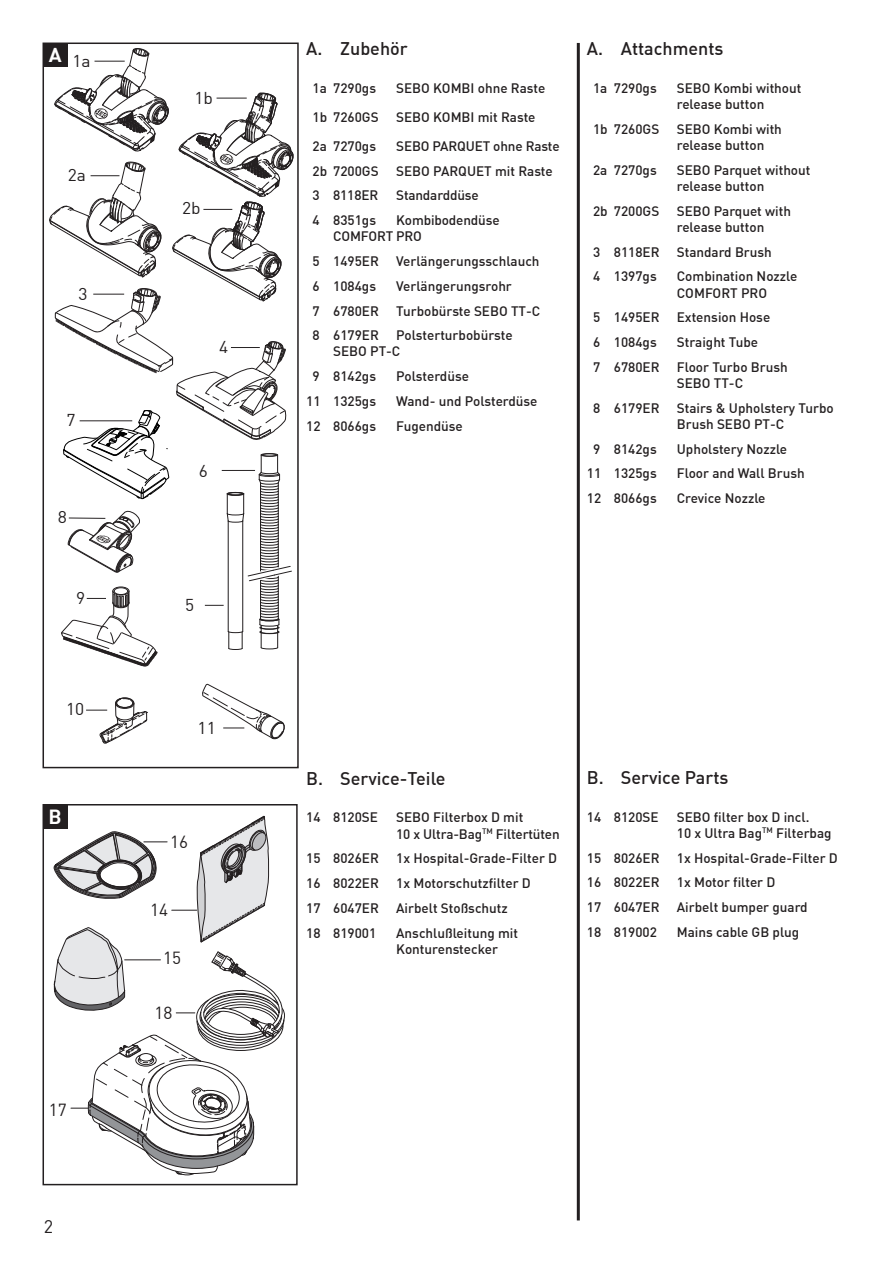
<style>
.page{position:relative;width:893px;height:1263px;background:#fff}
.page>*{position:absolute;margin:0;border:0;box-sizing:border-box;transform-origin:0 0}
.t1{font:700 20.1px "DIN";color:#fff}
.t2{font:700 19.65px "DIN";color:#fff}
.t3{font:500 18px "DIN";color:#231f20}
.t4{font:18px "DIN";color:#231f20}
.t5{font:17.25px "DIN";color:#231f20}
.t6{font:16.8px "DIN";color:#231f20}
.t7{font:16.8px "DIN";color:#231f20;scale:1.04 1}
.t8{font:500 13.5px/16.2px "DIN";color:#231f20}
</style>
<div class="page">
<div style="left:43px;top:804px;width:255px;height:381px;border:2px solid #231f20"></div>
<div style="left:43px;top:804px;width:24px;height:24px;background:#231f20"></div>
<svg style="left:54px;top:816px;width:231px;height:360px"></svg>
<div style="left:43px;top:43px;width:24px;height:24px;background:#231f20"></div>
<div style="left:43px;top:43px;width:256px;height:725px;border:2px solid #231f20"></div>
<hr style="left:577px;top:43px;width:3px;height:1177px;background:#231f20">
<svg style="left:49px;top:46px;width:245px;height:698px"></svg>
<h2 class="t2" style="left:49px;top:42px;width:14px">A</h2>
<h3 class="t3" style="left:306px;top:37px;width:103px">A. Zubehör</h3>
<p class="t8" style="left:312px;top:80px;width:65px">1a 7290gs</p>
<p class="t8" style="left:396px;top:80px;width:151px">SEBO KOMBI ohne Raste</p>
<p class="t8" style="left:312px;top:109px;width:68px">1b 7260GS</p>
<p class="t8" style="left:396px;top:109px;width:141px">SEBO KOMBI mit Raste</p>
<p class="t8" style="left:312px;top:138px;width:65px">2a 7270gs</p>
<p class="t8" style="left:396px;top:138px;width:165px">SEBO PARQUET ohne Raste</p>
<p class="t8" style="left:312px;top:162px;width:68px">2b 7200GS</p>
<p class="t8" style="left:396px;top:162px;width:158px">SEBO PARQUET mit Raste</p>
<p class="t8" style="left:313px;top:187px;width:67px">3 8118ER</p>
<p class="t8" style="left:396px;top:187px;width:84px">Standarddüse</p>
<p class="t8" style="left:312px;top:212px;width:65px">4 8351gs</p>
<p class="t6" style="left:73px;top:51px;width:20px">1a</p>
<p class="t6" style="left:195px;top:88px;width:20px">1b</p>
<p class="t6" style="left:68px;top:164px;width:20px">2a</p>
<p class="t6" style="left:182px;top:198px;width:20px">2b</p>
<p class="t8" style="left:333px;top:212px;width:168px;text-indent:63px">Kombibodendüse<br>COMFORT PRO</p>
<p class="t8" style="left:312px;top:253px;width:68px">5 1495ER</p>
<p class="t8" style="left:396px;top:253px;width:145px">Verlängerungsschlauch</p>
<p class="t8" style="left:312px;top:277px;width:65px">6 1084gs</p>
<p class="t8" style="left:396px;top:277px;width:117px">Verlängerungsrohr</p>
<p class="t8" style="left:312px;top:302px;width:68px">7 6780ER</p>
<p class="t8" style="left:396px;top:302px;width:146px">Turbobürste SEBO TT-C</p>
<p class="t8" style="left:312px;top:327px;width:68px">8 6179ER</p>
<p class="t6" style="left:79px;top:284px;width:11px">3</p>
<p class="t8" style="left:333px;top:327px;width:181px;text-indent:63px">Polsterturbobürste<br>SEBO PT-C</p>
<p class="t8" style="left:312px;top:368px;width:65px">9 8142gs</p>
<p class="t8" style="left:396px;top:368px;width:74px">Polsterdüse</p>
<p class="t8" style="left:306px;top:392px;width:71px">11 1325gs</p>
<p class="t8" style="left:396px;top:392px;width:143px">Wand- und Polsterdüse</p>
<p class="t8" style="left:306px;top:417px;width:71px">12 8066gs</p>
<p class="t8" style="left:396px;top:417px;width:68px">Fugendüse</p>
<p class="t6" style="left:219px;top:336px;width:11px">4</p>
<p class="t6" style="left:66px;top:409px;width:11px">7</p>
<p class="t6" style="left:199px;top:460px;width:11px">6</p>
<h3 class="t3" style="left:587px;top:37px;width:138px">A. Attachments</h3>
<p class="t8" style="left:593px;top:80px;width:65px">1a 7290gs</p>
<p class="t8" style="left:677px;top:80px;width:126px">SEBO Kombi without release button</p>
<p class="t8" style="left:593px;top:121px;width:68px">1b 7260GS</p>
<p class="t8" style="left:677px;top:121px;width:107px">SEBO Kombi with release button</p>
<p class="t8" style="left:593px;top:162px;width:65px">2a 7270gs</p>
<p class="t8" style="left:677px;top:162px;width:135px">SEBO Parquet without release button</p>
<p class="t8" style="left:593px;top:202px;width:68px">2b 7200GS</p>
<p class="t8" style="left:677px;top:202px;width:116px">SEBO Parquet with release button</p>
<p class="t8" style="left:593px;top:243px;width:68px">3 8118ER</p>
<p class="t8" style="left:677px;top:243px;width:97px">Standard Brush</p>
<p class="t8" style="left:593px;top:268px;width:65px">4 1397gs</p>
<p class="t8" style="left:677px;top:268px;width:122px">Combination Nozzle<br>COMFORT PRO</p>
<p class="t8" style="left:593px;top:309px;width:68px">5 1495ER</p>
<p class="t8" style="left:677px;top:309px;width:95px">Extension Hose</p>
<p class="t8" style="left:593px;top:334px;width:65px">6 1084gs</p>
<p class="t8" style="left:677px;top:334px;width:83px">Straight Tube</p>
<p class="t8" style="left:593px;top:358px;width:68px">7 6780ER</p>
<p class="t8" style="left:677px;top:358px;width:112px">Floor Turbo Brush<br>SEBO TT-C</p>
<p class="t8" style="left:593px;top:399px;width:68px">8 6179ER</p>
<p class="t8" style="left:677px;top:399px;width:158px">Stairs &amp; Upholstery Turbo<br>Brush SEBO PT-C</p>
<p class="t8" style="left:593px;top:440px;width:65px">9 8142gs</p>
<p class="t8" style="left:677px;top:440px;width:112px">Upholstery Nozzle</p>
<p class="t8" style="left:587px;top:465px;width:71px">11 1325gs</p>
<p class="t8" style="left:677px;top:465px;width:129px">Floor and Wall Brush</p>
<p class="t8" style="left:587px;top:490px;width:71px">12 8066gs</p>
<p class="t8" style="left:677px;top:490px;width:90px">Crevice Nozzle</p>
<p class="t6" style="left:76px;top:588px;width:11px">9</p>
<p class="t6" style="left:185px;top:594px;width:11px">5</p>
<p class="t6" style="left:66px;top:699px;width:20px">10</p>
<h1 class="t1" style="left:49px;top:804px;width:15px">B</h1>
<p class="t5" style="left:49px;top:1099px;width:19px">17</p>
<p class="t7" style="left:198px;top:717px;width:19px">11</p>
<p class="t5" style="left:170px;top:831px;width:19px">16</p>
<p class="t5" style="left:150px;top:899px;width:19px">14</p>
<p class="t5" style="left:163px;top:947px;width:19px">15</p>
<p class="t5" style="left:155px;top:1002px;width:19px">18</p>
<h3 class="t3" style="left:306px;top:767px;width:141px">B. Service-Teile</h3>
<p class="t8" style="left:306px;top:809px;width:73px">14 8120SE</p>
<p class="t8" style="left:396px;top:809px;width:165px">SEBO Filterbox D mit<br>10 x Ultra-Bag<sup>TM</sup> Filtertüten</p>
<p class="t8" style="left:306px;top:850px;width:74px">15 8026ER</p>
<p class="t8" style="left:396px;top:850px;width:163px">1x Hospital-Grade-Filter D</p>
<p class="t8" style="left:306px;top:875px;width:74px">16 8022ER</p>
<p class="t8" style="left:396px;top:875px;width:136px">1x Motorschutzfilter D</p>
<p class="t8" style="left:306px;top:899px;width:74px">17 6047ER</p>
<p class="t8" style="left:396px;top:899px;width:113px">Airbelt Stoßschutz</p>
<p class="t8" style="left:306px;top:924px;width:72px">18 819001</p>
<p class="t8" style="left:396px;top:924px;width:123px">Anschlußleitung mit<br>Konturenstecker</p>
<h3 class="t3" style="left:587px;top:766px;width:143px">B. Service Parts</h3>
<p class="t8" style="left:587px;top:808px;width:73px">14 8120SE</p>
<p class="t8" style="left:677px;top:808px;width:156px">SEBO filter box D incl.<br>10 x Ultra Bag<sup>TM</sup> Filterbag</p>
<p class="t8" style="left:587px;top:849px;width:74px">15 8026ER</p>
<p class="t8" style="left:677px;top:849px;width:163px">1x Hospital-Grade-Filter D</p>
<p class="t8" style="left:587px;top:874px;width:74px">16 8022ER</p>
<p class="t8" style="left:677px;top:874px;width:100px">1x Motor filter D</p>
<p class="t8" style="left:587px;top:898px;width:74px">17 6047ER</p>
<p class="t8" style="left:677px;top:898px;width:132px">Airbelt bumper guard</p>
<p class="t8" style="left:587px;top:923px;width:72px">18 819002</p>
<p class="t8" style="left:677px;top:923px;width:124px">Mains cable GB plug</p>
<h3 class="t4" style="left:44px;top:1215px;width:11px">2</h3>
</div>
